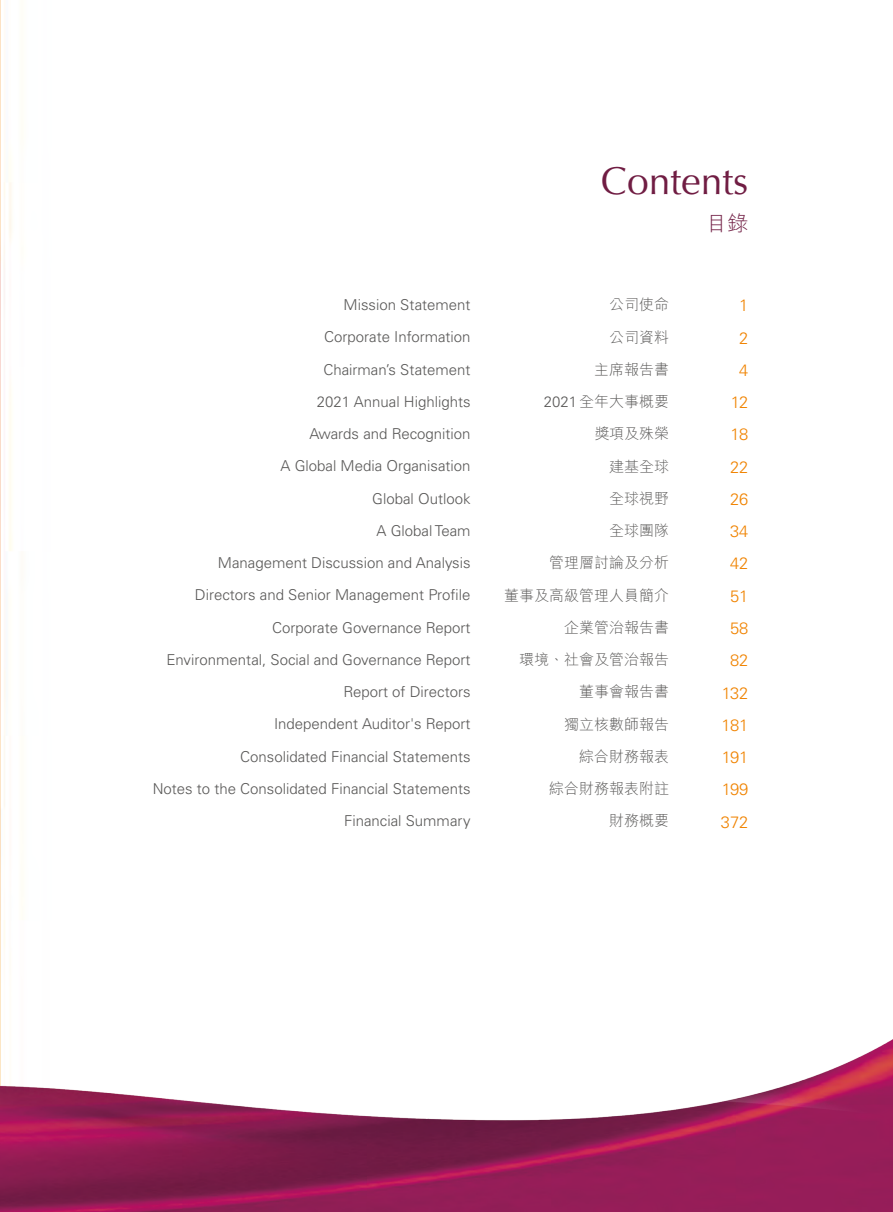
<style>
.page{position:relative;width:893px;height:1212px;background:#fff}
.page>*{position:absolute;margin:0;border:0;box-sizing:border-box;transform-origin:0 0}
.t1{font:39px "Optima LT Std";color:#701d43}
.t2{font:300 21px "M Hei HK";color:#701d43}
.t3{font:300 16.5px/32.2px "Univers LT Std";color:#f08300;text-align:right}
.t4{font:300 15px/32.2px "Univers LT Std";color:#595857;text-align:right}
.t5{font:300 15px/32.2px "M Hei HK";color:#595857;text-align:right}
.s1{font-family:"Univers LT Std"}
</style>
<div class="page">
<img style="left:1px;top:182px;width:892px;height:1030px">
<img style="left:0;top:0;width:1px;height:1212px">
<h1 class="t1" style="left:601px;top:158px;width:149px">Contents</h1>
<h2 class="t2" style="left:706px;top:212px;width:43px">目錄</h2>
<p class="t5" style="left:504px;top:289px;width:166px">公司使命<br>公司資料<br>主席報告書<br><span class="s1">2021</span>全年大事概要<br>獎項及殊榮<br>建基全球<br>全球視野<br>全球團隊<br>管理層討論及分析<br>董事及高級管理人員簡介企業管治報告書<br>環境、社會及管治報告董事會報告書<br>獨立核數師報告<br>綜合財務報表<br>綜合財務報表附註<br>財務概要</p>
<p class="t4" style="left:153px;top:289px;width:319px">Mission Statement<br>Corporate Information<br>Chairman’s Statement<br>2021 Annual Highlights<br>Awards and Recognition<br>A Global Media Organisation<br>Global Outlook<br>A Global Team<br>Management Discussion and Analysis<br>Directors and Senior Management Profile<br>Corporate Governance Report<br>Environmental, Social and Governance Report<br>Report of Directors<br>Independent Auditor's Report<br>Consolidated Financial Statements<br>Notes to the Consolidated Financial Statements<br>Financial Summary</p>
<p class="t3" style="left:721px;top:289px;width:29px">1<br>2<br>4<br>12<br>18<br>22<br>26<br>34<br>42<br>51<br>58<br>82<br>132<br>181<br>191<br>199<br>372</p>
</div>
